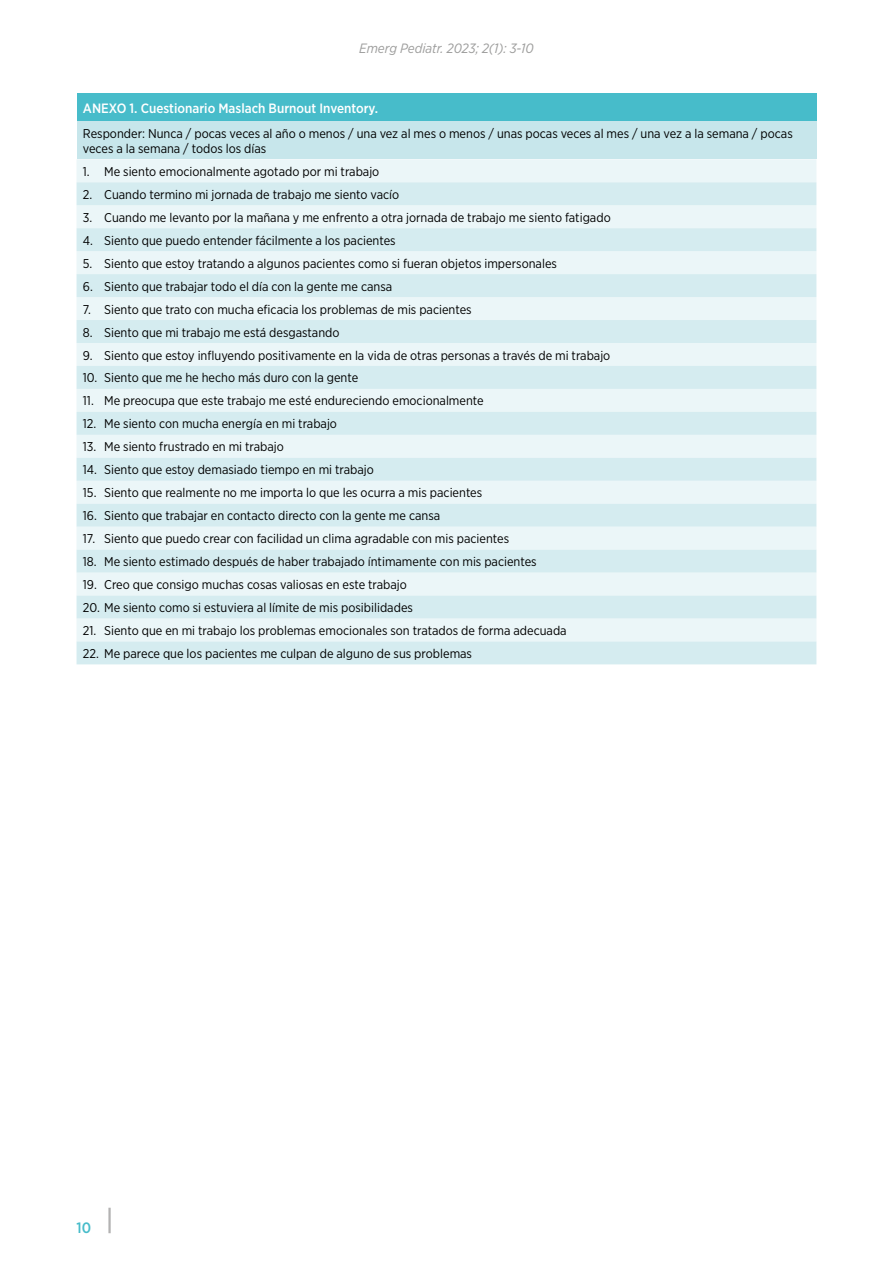
<style>
.page{position:relative;width:893px;height:1263px;background:#fff}
.page>*{position:absolute;margin:0;border:0;box-sizing:border-box;transform-origin:0 0}
.t1{font:500 15px "Gotham Narrow";color:#47bcca}
.t2{font:500 13.5px "Gotham Narrow";color:#fff}
.t3{font:italic 13.5px "Gotham Narrow";color:#9d9d9c}
.t4{font:12.75px/15px "Gotham Narrow";color:#000}
</style>
<div class="page">
<hr style="left:108px;top:1208px;width:3px;height:25px;background:#b3b2b2">
<div style="left:77px;top:94px;width:739px;height:27px;background:#47bcca"></div>
<div style="left:77px;top:121px;width:739px;height:38px;background:#c7e6eb"></div>
<div style="left:77px;top:159px;width:739px;height:23px;background:#ebf6f8"></div>
<svg style="left:77px;top:182px;width:739px;height:482px;background:#dff0f3"></svg>
<p class="t3" style="left:359px;top:40px;width:176px">Emerg Pediatr. 2023; 2(1): 3-10</p>
<p class="t2" style="left:83px;top:100px;width:297px">ANEXO 1. Cuestionario Maslach Burnout Inventory.</p>
<p class="t4" style="left:83px;top:126px;width:711px">Responder: Nunca / pocas veces al año o menos / una vez al mes o menos / unas pocas veces al mes / una vez a la semana / pocas veces a la semana / todos los días</p>
<p class="t4" style="left:83px;top:164px;width:298px">1. Me siento emocionalmente agotado por mi trabajo</p>
<p class="t4" style="left:83px;top:187px;width:318px">2. Cuando termino mi jornada de trabajo me siento vacío</p>
<p class="t4" style="left:83px;top:210px;width:529px">3. Cuando me levanto por la mañana y me enfrento a otra jornada de trabajo me siento fatigado</p>
<p class="t4" style="left:83px;top:232px;width:314px">4. Siento que puedo entender fácilmente a los pacientes</p>
<p class="t4" style="left:83px;top:255px;width:476px">5. Siento que estoy tratando a algunos pacientes como si fueran objetos impersonales</p>
<p class="t4" style="left:83px;top:278px;width:311px">6. Siento que trabajar todo el día con la gente me cansa</p>
<p class="t4" style="left:83px;top:301px;width:390px">7. Siento que trato con mucha eficacia los problemas de mis pacientes</p>
<p class="t4" style="left:83px;top:324px;width:258px">8. Siento que mi trabajo me está desgastando</p>
<p class="t4" style="left:83px;top:347px;width:529px">9. Siento que estoy influyendo positivamente en la vida de otras personas a través de mi trabajo</p>
<p class="t4" style="left:83px;top:370px;width:277px">10. Siento que me he hecho más duro con la gente</p>
<p class="t4" style="left:83px;top:393px;width:402px">11. Me preocupa que este trabajo me esté endureciendo emocionalmente</p>
<p class="t4" style="left:83px;top:416px;width:256px">12. Me siento con mucha energía en mi trabajo</p>
<p class="t4" style="left:83px;top:439px;width:202px">13. Me siento frustrado en mi trabajo</p>
<p class="t4" style="left:83px;top:462px;width:293px">14. Siento que estoy demasiado tiempo en mi trabajo</p>
<p class="t4" style="left:83px;top:485px;width:401px">15. Siento que realmente no me importa lo que les ocurra a mis pacientes</p>
<p class="t4" style="left:83px;top:508px;width:359px">16. Siento que trabajar en contacto directo con la gente me cansa</p>
<p class="t4" style="left:83px;top:531px;width:428px">17. Siento que puedo crear con facilidad un clima agradable con mis pacientes</p>
<p class="t4" style="left:83px;top:554px;width:455px">18. Me siento estimado después de haber trabajado íntimamente con mis pacientes</p>
<p class="t4" style="left:83px;top:577px;width:325px">19. Creo que consigo muchas cosas valiosas en este trabajo</p>
<p class="t4" style="left:83px;top:600px;width:332px">20. Me siento como si estuviera al límite de mis posibilidades</p>
<p class="t4" style="left:83px;top:623px;width:485px">21. Siento que en mi trabajo los problemas emocionales son tratados de forma adecuada</p>
<p class="t4" style="left:83px;top:646px;width:391px">22. Me parece que los pacientes me culpan de alguno de sus problemas</p>
<p class="t1" style="left:77px;top:1218px;width:16px">10</p>
</div>
